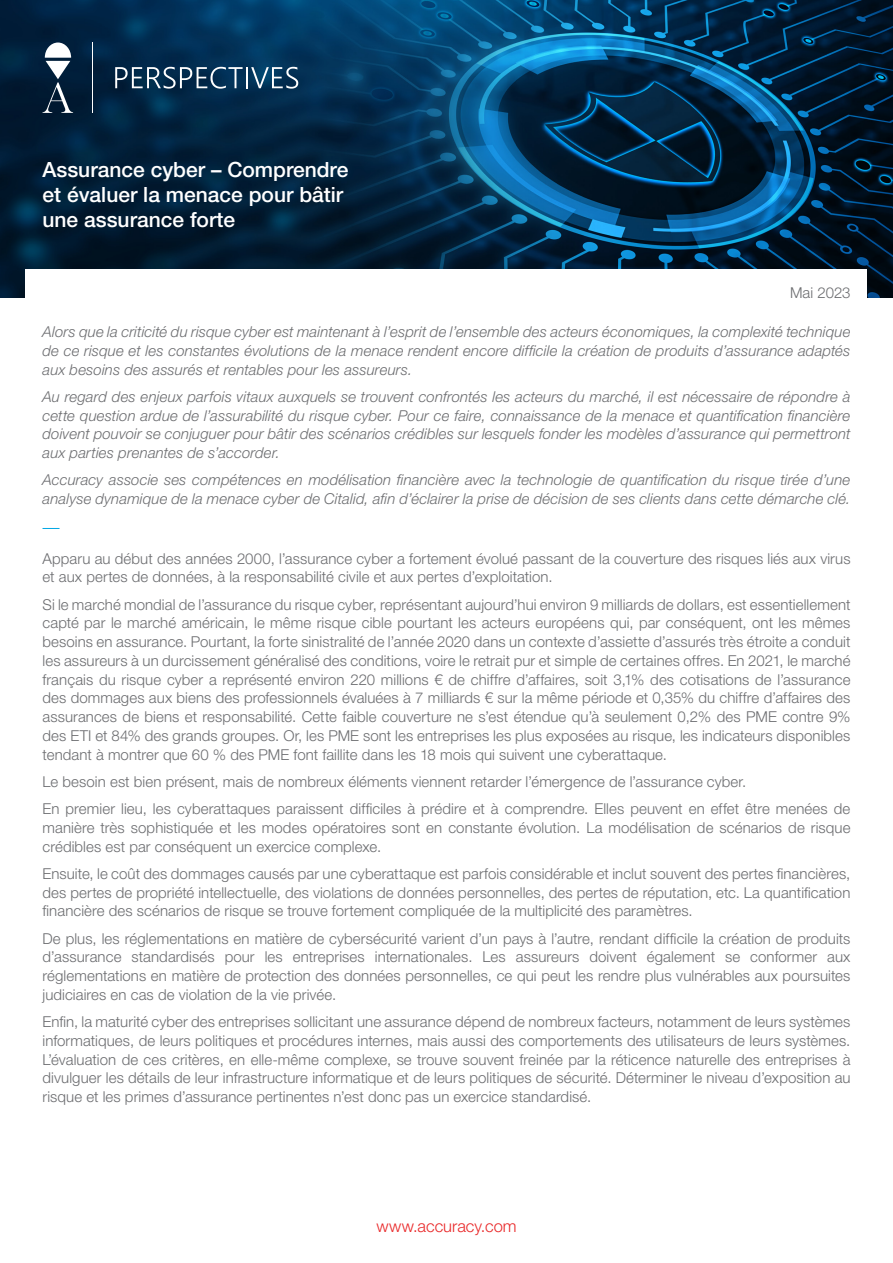
<style>
.page{position:relative;width:893px;height:1263px;background:#fff}
.page>*{position:absolute;margin:0;border:0;box-sizing:border-box;transform-origin:0 0}
.t1{font:500 21px/25.2px "Helvetica Neue LT Pro";color:#fff}
.t2{font:300 16.5px "Helvetica Neue LT Pro";color:#e9292a}
.Texte_courant{font:300 15px/18.8px "Helvetica Neue LT Pro";letter-spacing:.005em;color:#6c6d70;text-align:justify}
.Texte_courant-2{font:italic 300 15px/18.8px "Helvetica Neue LT Pro";letter-spacing:.01em;color:#6c6d70;text-align:justify}
</style>
<div class="page">
<img style="left:0;top:0;width:893px;height:298px">
<svg style="left:43px;top:43px;width:30px;height:70px"></svg>
<hr style="left:92px;top:43px;width:1px;height:70px;background:#fff">
<svg style="left:115px;top:67px;width:128px;height:22px;background:#3e5d76"></svg>
<hr style="left:246px;top:67px;width:2px;height:21px;background:#fff">
<svg style="left:251px;top:67px;width:47px;height:22px"></svg>
<div style="left:26px;top:270px;width:841px;height:38px;background:#fff"></div>
<svg style="left:43px;top:528px;width:17px;height:1px"></svg>
<p class="t1" style="left:43px;top:157px;width:307px">Assurance cyber – Comprendre et évaluer la menace pour bâtir une assurance forte</p>
<p class="Texte_courant" style="left:790px;top:282px;width:62px">Mai 2023</p>
<p class="Texte_courant-2" style="left:43px;top:322px;width:809px">Alors que la criticité du risque cyber est maintenant à l’esprit de l’ensemble des acteurs économiques, la complexité technique de ce risque et les constantes évolutions de la menace rendent encore difficile la création de produits d’assurance adaptés aux besoins des assurés et rentables pour les assureurs.</p>
<p class="Texte_courant-2" style="left:43px;top:387px;width:809px">Au regard des enjeux parfois vitaux auxquels se trouvent confrontés les acteurs du marché, il est nécessaire de répondre à cette question ardue de l’assurabilité du risque cyber. Pour ce faire, connaissance de la menace et quantification financière doivent pouvoir se conjuguer pour bâtir des scénarios crédibles sur lesquels fonder les modèles d’assurance qui permettront aux parties prenantes de s’accorder.</p>
<p class="Texte_courant-2" style="left:43px;top:470px;width:809px">Accuracy associe ses compétences en modélisation financière avec la technologie de quantification du risque tirée d’une analyse dynamique de la menace cyber de Citalid, afin d’éclairer la prise de décision de ses clients dans cette démarche clé.</p>
<p class="Texte_courant" style="left:43px;top:548px;width:809px">Apparu au début des années 2000, l’assurance cyber a fortement évolué passant de la couverture des risques liés aux virus et aux pertes de données, à la responsabilité civile et aux pertes d’exploitation.</p>
<p class="Texte_courant" style="left:43px;top:594px;width:809px">Si le marché mondial de l’assurance du risque cyber, représentant aujourd’hui environ 9 milliards de dollars, est essentiellement capté par le marché américain, le même risque cible pourtant les acteurs européens qui, par conséquent, ont les mêmes besoins en assurance. Pourtant, la forte sinistralité de l’année 2020 dans un contexte d’assiette d’assurés très étroite a conduit les assureurs à un durcissement généralisé des conditions, voire le retrait pur et simple de certaines offres. En 2021, le marché français du risque cyber a représenté environ 220 millions € de chiffre d’affaires, soit 3,1% des cotisations de l’assurance des dommages aux biens des professionnels évaluées à 7 milliards € sur la même période et 0,35% du chiffre d’affaires des assurances de biens et responsabilité. Cette faible couverture ne s’est étendue qu’à seulement 0,2% des PME contre 9% des ETI et 84% des grands groupes. Or, les PME sont les entreprises les plus exposées au risque, les indicateurs disponibles tendant à montrer que 60 % des PME font faillite dans les 18 mois qui suivent une cyberattaque.</p>
<p class="Texte_courant" style="left:43px;top:772px;width:705px">Le besoin est bien présent, mais de nombreux éléments viennent retarder l’émergence de l’assurance cyber.</p>
<p class="Texte_courant" style="left:43px;top:799px;width:809px">En premier lieu, les cyberattaques paraissent difficiles à prédire et à comprendre. Elles peuvent en effet être menées de manière très sophistiquée et les modes opératoires sont en constante évolution. La modélisation de scénarios de risque crédibles est par conséquent un exercice complexe.</p>
<p class="Texte_courant" style="left:43px;top:864px;width:809px">Ensuite, le coût des dommages causés par une cyberattaque est parfois considérable et inclut souvent des pertes financières, des pertes de propriété intellectuelle, des violations de données personnelles, des pertes de réputation, etc. La quantification financière des scénarios de risque se trouve fortement compliquée de la multiplicité des paramètres.</p>
<p class="Texte_courant" style="left:43px;top:928px;width:809px">De plus, les réglementations en matière de cybersécurité varient d’un pays à l’autre, rendant difficile la création de produits d’assurance standardisés pour les entreprises internationales. Les assureurs doivent également se conformer aux réglementations en matière de protection des données personnelles, ce qui peut les rendre plus vulnérables aux poursuites judiciaires en cas de violation de la vie privée.</p>
<p class="Texte_courant" style="left:43px;top:1012px;width:809px">Enfin, la maturité cyber des entreprises sollicitant une assurance dépend de nombreux facteurs, notamment de leurs systèmes informatiques, de leurs politiques et procédures internes, mais aussi des comportements des utilisateurs de leurs systèmes.<br>L’évaluation de ces critères, en elle-même complexe, se trouve souvent freinée par la réticence naturelle des entreprises à divulguer les détails de leur infrastructure informatique et de leurs politiques de sécurité. Déterminer le niveau d’exposition au risque et les primes d’assurance pertinentes n’est donc pas un exercice standardisé.</p>
<p class="t2" style="left:376px;top:1216px;width:142px">www.accuracy.com</p>
</div>
